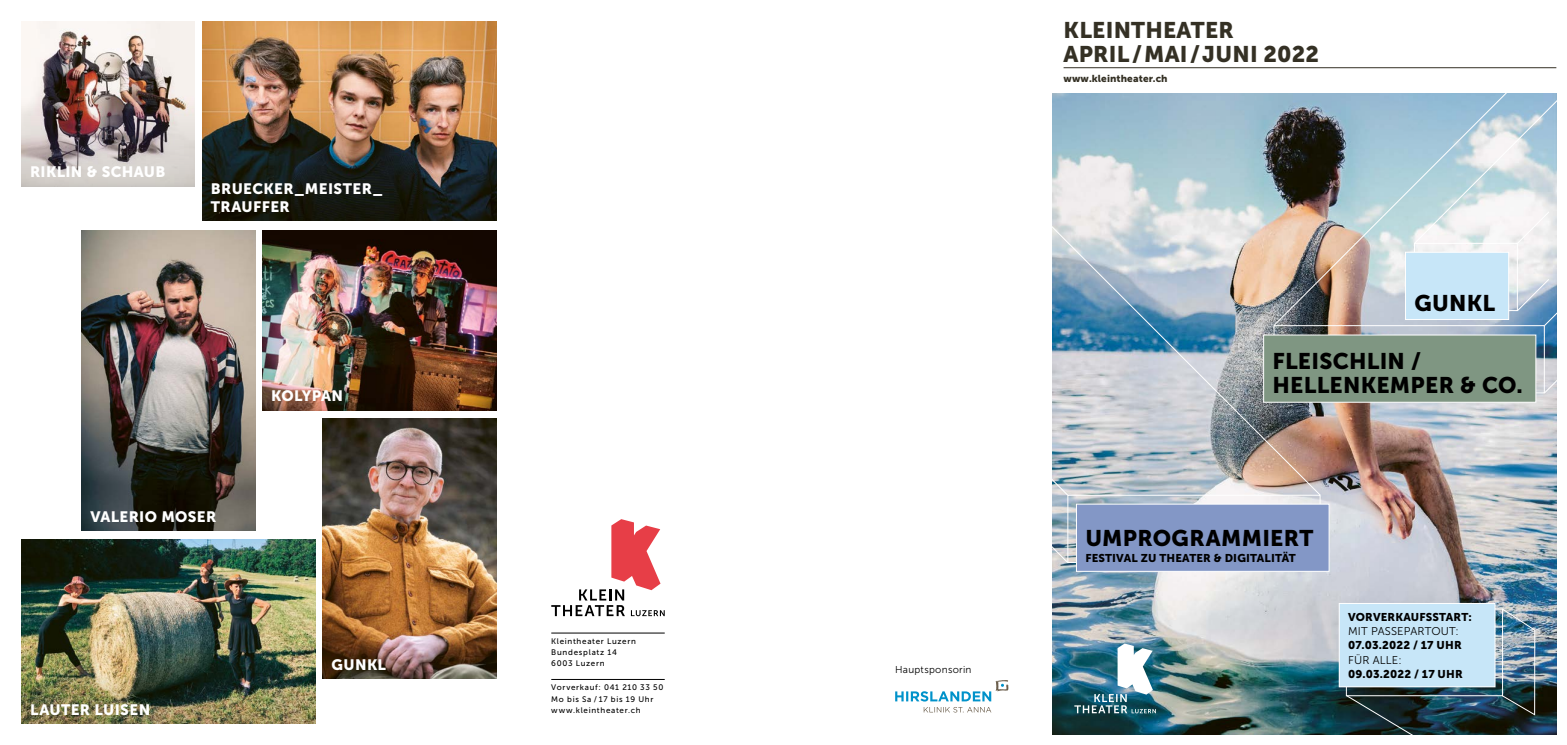
<style>
.page{position:relative;width:1567px;height:745px;background:#fff}
.page>*{position:absolute;margin:0;border:0;box-sizing:border-box;transform-origin:0 0}
.t1{font:22.5px/24px "Museo Sans 900";letter-spacing:.01em;color:#000}
.t2{font:22.5px/23.8px "Museo Sans 900";letter-spacing:.01em;color:#343024}
.t3{font:15px/17.5px "Museo Sans 900";letter-spacing:.025em;color:#fff}
.t4{font:11.25px "Museo Sans 900";letter-spacing:.015em;color:#000}
.t5{font:11.25px "Museo Sans 300";letter-spacing:.015em;color:#000}
.t6{font:10px "Museo Sans 900";letter-spacing:.01em;color:#343024}
.t7{font:10px "Museo Sans 300";letter-spacing:.025em;color:#000}
.t8{font:8px/11px "Museo Sans 500";letter-spacing:.09em;color:#000}
</style>
<div class="page">
<img style="left:1052px;top:93px;width:504px;height:640px">
<img style="left:1074px;top:643px;width:81px;height:69px">
<hr style="left:551px;top:632px;width:113px;height:1px;background:#000">
<hr style="left:551px;top:678px;width:113px;height:1px;background:#000">
<svg style="left:551px;top:519px;width:113px;height:96px"></svg>
<img style="left:21px;top:21px;width:174px;height:76px">
<img style="left:202px;top:21px;width:294px;height:199px">
<img style="left:21px;top:539px;width:294px;height:132px">
<img style="left:262px;top:230px;width:234px;height:180px">
<img style="left:81px;top:230px;width:174px;height:300px">
<img style="left:322px;top:418px;width:174px;height:260px">
<img style="left:21px;top:97px;width:174px;height:89px">
<img style="left:21px;top:671px;width:294px;height:52px">
<svg style="left:895px;top:680px;width:113px;height:32px"></svg>
<img style="left:1344px;top:607px;width:191px;height:128px">
<div style="left:1339px;top:603px;width:155px;height:83px;background:#c7e6f8"></div>
<div style="left:1338px;top:602px;width:157px;height:84px;border:1px solid #fff"></div>
<img style="left:1052px;top:221px;width:269px;height:241px">
<svg style="left:1052px;top:462px;width:277px;height:109px;background:#9eaac5"></svg>
<svg style="left:1262px;top:67px;width:295px;height:336px"></svg>
<hr style="left:1063px;top:67px;width:493px;height:1px;background:#343024">
<h2 class="t3" style="left:30px;top:163px;width:137px">RIKLIN &amp; SCHAUB</h2>
<h2 class="t3" style="left:211px;top:180px;width:173px">BRUECKER_MEISTER_<br>TRAUFFER</h2>
<h2 class="t3" style="left:271px;top:387px;width:73px">KOLYPAN</h2>
<h2 class="t3" style="left:90px;top:507px;width:128px">VALERIO MOSER</h2>
<h2 class="t3" style="left:30px;top:700px;width:122px">LAUTER LUISEN</h2>
<h2 class="t3" style="left:331px;top:655px;width:56px">GUNKL</h2>
<p class="t8" style="left:551px;top:635px;width:86px">Kleintheater Luzern<br>Bundesplatz 14<br>6003 Luzern</p>
<p class="t8" style="left:551px;top:681px;width:114px">Vorverkauf: 041 210 33 50<br>Mo bis Sa / 17 bis 19 Uhr www.kleintheater.ch</p>
<p class="t7" style="left:895px;top:663px;width:78px">Hauptsponsorin</p>
<h1 class="t2" style="left:1063px;top:18px;width:257px">KLEINTHEATER<br>APRIL / MAI / JUNI 2022</h1>
<p class="t6" style="left:1063px;top:73px;width:106px">www.kleintheater.ch</p>
<h1 class="t1" style="left:1414px;top:290px;width:82px">GUNKL</h1>
<h1 class="t1" style="left:1272px;top:349px;width:252px">FLEISCHLIN /<br>HELLENKEMPER &amp; CO.</h1>
<h1 class="t1" style="left:1085px;top:526px;width:229px">UMPROGRAMMIERT</h1>
<h3 class="t4" style="left:1085px;top:551px;width:212px">FESTIVAL ZU THEATER &amp; DIGITALITÄT</h3>
<h3 class="t4" style="left:1347px;top:610px;width:125px">VORVERKAUFSSTART:</h3>
<h3 class="t5" style="left:1347px;top:624px;width:112px">MIT PASSEPARTOUT:</h3>
<h3 class="t4" style="left:1347px;top:638px;width:115px">07.03.2022 / 17 UHR</h3>
<h3 class="t5" style="left:1347px;top:653px;width:55px">FÜR ALLE:</h3>
<h3 class="t4" style="left:1347px;top:667px;width:116px">09.03.2022 / 17 UHR</h3>
</div>
